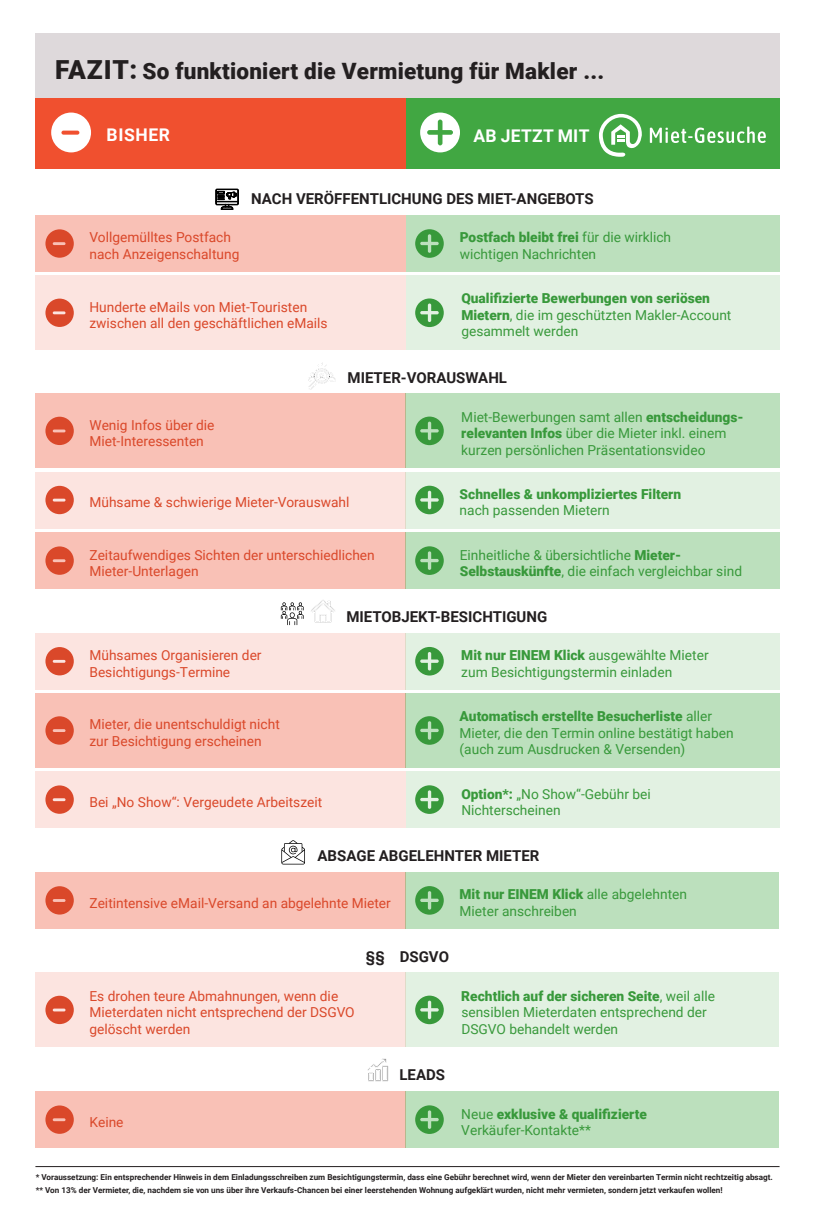
<style>
.page{position:relative;width:815px;height:1223px;background:#fff}
.page>*{position:absolute;margin:0;border:0;box-sizing:border-box;transform-origin:0 0}
.t1{font:900 22.5px "Roboto";letter-spacing:.01em;color:#231f20}
.t2{font:700 17.5px "Roboto";letter-spacing:.02em;color:#fff}
.t3{font:700 15px "Roboto";color:#231f20}
.t4{font:13.75px/16.5px "Roboto";color:#38993b}
.t5{font:13.75px/16.5px "Roboto";color:#da482a}
.t6{font:900 13.75px "Roboto";color:#38993b}
.t7{font:700 8.12px/12.5px "Roboto";color:#231f20}
.s1{font-size:26.25px}
.s2{font-weight:900}
</style>
<div class="page">
<div style="left:35px;top:215px;width:371px;height:57px;background:#f9c1b6"></div>
<div style="left:35px;top:872px;width:370px;height:56px;background:#f9c1b6"></div>
<div style="left:35px;top:972px;width:370px;height:75px;background:#fce4e0"></div>
<div style="left:35px;top:1091px;width:370px;height:56px;background:#f9c1b6"></div>
<div style="left:35px;top:393px;width:370px;height:75px;background:#f9c1b6"></div>
<div style="left:35px;top:633px;width:370px;height:56px;background:#fce4e0"></div>
<div style="left:35px;top:532px;width:370px;height:56px;background:#f9c1b6"></div>
<div style="left:35px;top:771px;width:371px;height:57px;background:#fce4e0"></div>
<div style="left:35px;top:96px;width:371px;height:73px;background:#f0502f"></div>
<div style="left:406px;top:96px;width:374px;height:73px;background:#41a742"></div>
<div style="left:35px;top:275px;width:371px;height:75px;background:#fce4e0"></div>
<div style="left:35px;top:471px;width:370px;height:57px;background:#fce4e0"></div>
<div style="left:35px;top:693px;width:370px;height:74px;background:#f9c1b6"></div>
<div style="left:406px;top:215px;width:374px;height:57px;background:#bce0bd"></div>
<div style="left:405px;top:872px;width:374px;height:56px;background:#bce0bd"></div>
<div style="left:405px;top:972px;width:374px;height:75px;background:#e2f1e2"></div>
<div style="left:405px;top:1091px;width:374px;height:56px;background:#bce0bd"></div>
<div style="left:405px;top:393px;width:375px;height:75px;background:#bce0bd"></div>
<div style="left:405px;top:633px;width:375px;height:56px;background:#e2f1e2"></div>
<div style="left:405px;top:532px;width:375px;height:56px;background:#bce0bd"></div>
<div style="left:406px;top:771px;width:374px;height:57px;background:#e2f1e2"></div>
<div style="left:406px;top:275px;width:374px;height:75px;background:#e2f1e2"></div>
<div style="left:405px;top:471px;width:375px;height:57px;background:#e2f1e2"></div>
<div style="left:405px;top:693px;width:375px;height:74px;background:#bce0bd"></div>
<div style="left:35px;top:34px;width:745px;height:64px;background:#ded9db"></div>
<svg style="left:650px;top:127px;width:116px;height:16px"></svg>
<svg style="left:599px;top:114px;width:43px;height:43px"></svg>
<svg style="left:420px;top:113px;width:40px;height:39px"></svg>
<svg style="left:51px;top:113px;width:40px;height:39px"></svg>
<svg style="left:216px;top:189px;width:23px;height:21px"></svg>
<svg style="left:308px;top:362px;width:28px;height:28px"></svg>
<svg style="left:311px;top:600px;width:24px;height:23px"></svg>
<svg style="left:281px;top:602px;width:23px;height:23px"></svg>
<svg style="left:368px;top:1058px;width:20px;height:23px"></svg>
<svg style="left:281px;top:840px;width:24px;height:24px"></svg>
<hr style="left:35px;top:1166px;width:745px;height:1px;background:#231f20">
<svg style="left:415px;top:416px;width:29px;height:29px"></svg>
<svg style="left:415px;top:647px;width:29px;height:28px"></svg>
<svg style="left:415px;top:716px;width:29px;height:28px"></svg>
<svg style="left:415px;top:785px;width:29px;height:29px"></svg>
<svg style="left:415px;top:886px;width:29px;height:28px"></svg>
<svg style="left:415px;top:995px;width:29px;height:29px"></svg>
<svg style="left:415px;top:1105px;width:29px;height:28px"></svg>
<svg style="left:415px;top:229px;width:29px;height:29px"></svg>
<svg style="left:415px;top:298px;width:29px;height:29px"></svg>
<svg style="left:415px;top:485px;width:29px;height:29px"></svg>
<svg style="left:415px;top:546px;width:29px;height:29px"></svg>
<svg style="left:45px;top:417px;width:29px;height:28px"></svg>
<svg style="left:45px;top:229px;width:29px;height:29px"></svg>
<svg style="left:45px;top:298px;width:29px;height:29px"></svg>
<svg style="left:45px;top:486px;width:29px;height:28px"></svg>
<svg style="left:45px;top:546px;width:29px;height:29px"></svg>
<svg style="left:45px;top:647px;width:29px;height:28px"></svg>
<svg style="left:45px;top:716px;width:29px;height:28px"></svg>
<svg style="left:45px;top:785px;width:29px;height:28px"></svg>
<svg style="left:45px;top:886px;width:29px;height:28px"></svg>
<svg style="left:45px;top:995px;width:29px;height:29px"></svg>
<svg style="left:45px;top:1105px;width:29px;height:28px"></svg>
<h1 class="t1" style="left:55px;top:55px;width:551px"><span class="s1">FAZIT:</span> So funktioniert die Vermietung für Makler ...</h1>
<p class="t2" style="left:107px;top:122px;width:65px">BISHER</p>
<p class="t2" style="left:473px;top:123px;width:118px">AB JETZT MIT</p>
<p class="t5" style="left:89px;top:229px;width:151px">Vollgemülltes Postfach nach Anzeigenschaltung</p>
<p class="t3" style="left:251px;top:188px;width:344px">NACH VERÖFFENTLICHUNG DES MIET-ANGEBOTS</p>
<p class="t4" style="left:460px;top:229px;width:213px"><span class="s2">Postfach bleibt frei</span> für die wirklich wichtigen Nachrichten</p>
<p class="t5" style="left:89px;top:298px;width:240px">Hunderte eMails von Miet-Touristen zwischen all den geschäftlichen eMails</p>
<p class="t5" style="left:89px;top:416px;width:127px">Wenig Infos über die<br>Miet-Interessenten</p>
<p class="t4" style="left:461px;top:290px;width:272px"><span class="s2">Qualifizierte Bewerbungen von seriösen<br>Mietern</span>, die im geschützten Makler-Account gesammelt werden</p>
<p class="t3" style="left:348px;top:367px;width:161px">MIETER-VORAUSWAHL</p>
<p class="t4" style="left:461px;top:408px;width:284px">Miet-Bewerbungen samt allen <span class="s2">entscheidungs&shy;relevanten Infos</span> über die Mieter inkl. einem kurzen persönlichen Präsentationsvideo</p>
<p class="t5" style="left:89px;top:493px;width:262px">Mühsame &amp; schwierige Mieter-Vorauswahl</p>
<p class="t5" style="left:89px;top:546px;width:287px">Zeitaufwendiges Sichten der unterschiedlichen<br>Mieter-Unterlagen</p>
<p class="t6" style="left:460px;top:484px;width:223px">Schnelles &amp; unkompliziertes Filtern</p>
<p class="t4" style="left:460px;top:502px;width:152px">nach passenden Mietern</p>
<p class="t4" style="left:460px;top:546px;width:284px">Einheitliche &amp; übersichtliche <span class="s2">Mieter-<br>Selbstauskünfte</span>, die einfach vergleichbar sind</p>
<p class="t5" style="left:89px;top:646px;width:174px">Mühsames Organisieren der<br>Besichtigungs-Termine</p>
<p class="t5" style="left:89px;top:715px;width:192px">Mieter, die unentschuldigt nicht zur Besichtigung erscheinen</p>
<p class="t5" style="left:89px;top:793px;width:234px">Bei „No Show“: Vergeudete Arbeitszeit</p>
<p class="t3" style="left:346px;top:606px;width:202px">MIETOBJEKT-BESICHTIGUNG</p>
<p class="t4" style="left:461px;top:646px;width:249px"><span class="s2">Mit nur EINEM Klick</span> ausgewählte Mieter zum Besichtigungstermin einladen</p>
<p class="t4" style="left:460px;top:707px;width:275px"><span class="s2">Automatisch erstellte Besucherliste</span> aller<br>Mieter, die den Termin online bestätigt haben (auch zum Ausdrucken &amp; Versenden)</p>
<p class="t4" style="left:461px;top:785px;width:191px"><span class="s2">Option*:</span> „No Show“-Gebühr bei<br>Nichterscheinen</p>
<p class="t3" style="left:317px;top:845px;width:223px">ABSAGE ABGELEHNTER MIETER</p>
<p class="t5" style="left:89px;top:894px;width:303px">Zeitintensive eMail-Versand an abgelehnte Mieter</p>
<p class="t4" style="left:460px;top:885px;width:229px"><span class="s2">Mit nur EINEM Klick</span> alle abgelehnten<br>Mieter anschreiben</p>
<p class="t5" style="left:89px;top:987px;width:267px">Es drohen teure Abmahnungen, wenn die<br>Mieterdaten nicht entsprechend der DSGVO gelöscht werden</p>
<p class="t3" style="left:366px;top:946px;width:85px">§§ DSGVO</p>
<p class="t4" style="left:461px;top:987px;width:255px"><span class="s2">Rechtlich auf der sicheren Seite</span>, weil alle sensiblen Mieterdaten entsprechend der<br>DSGVO behandelt werden</p>
<p class="t5" style="left:89px;top:1113px;width:36px">Keine</p>
<p class="t3" style="left:400px;top:1064px;width:47px">LEADS</p>
<p class="t4" style="left:461px;top:1104px;width:187px">Neue <span class="s2">exklusive &amp; qualifizierte<br></span>Verkäufer-Kontakte**</p>
<p class="t7" style="left:36px;top:1170px;width:739px">* Voraussetzung: Ein entsprechender Hinweis in dem Einladungsschreiben zum Besichtigungstermin, dass eine Gebühr berechnet wird, wenn der Mieter den vereinbarten Termin nicht rechtzeitig absagt. ** Von 13% der Vermieter, die, nachdem sie von uns über ihre Verkaufs-Chancen bei einer leerstehenden Wohnung aufgeklärt wurden, nicht mehr vermieten, sondern jetzt verkaufen wollen!</p>
</div>
